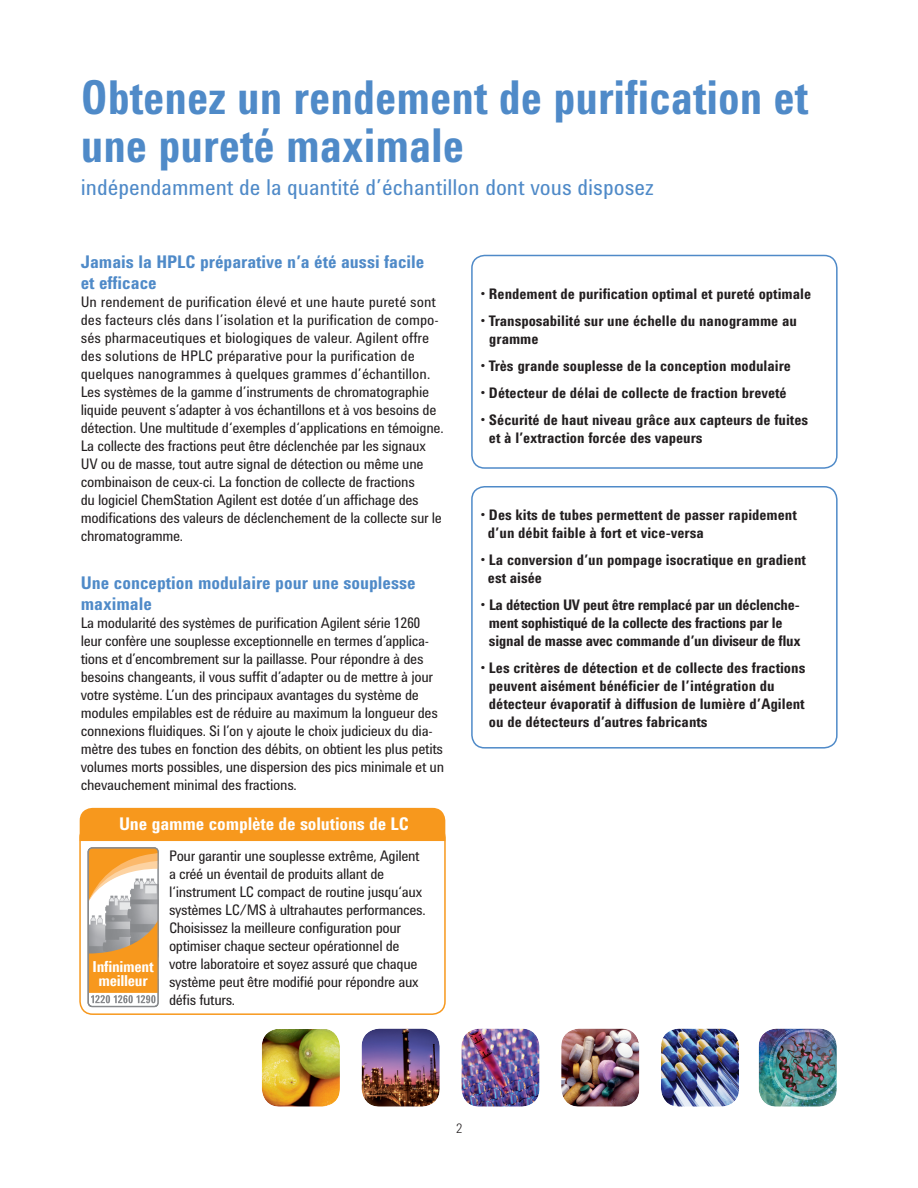
<style>
.page{position:relative;width:918px;height:1188px;background:#fff}
.page>*{position:absolute;margin:0;border:0;box-sizing:border-box;transform-origin:0 0}
.t1{font:700 48px/48px "Agilent Condensed CFF";color:#4f8ac8;scale:.94 1}
.t2{font:22.5px "Agilent Condensed CFF";color:#4f8ac8}
.t3{font:700 18px/21px "Agilent Condensed CFF";color:#4f8ac8}
.t4{font:700 18px "Agilent Condensed CFF";letter-spacing:-.005em;color:#fff}
.t5{font:700 15.45px/14.4px "Agilent Condensed TT";letter-spacing:-.02em;color:#fff;text-align:center}
.t6{font:15px/18px "Agilent Condensed CFF";letter-spacing:-.02em;color:#231f20}
.t7{font:700 15px/18px "Agilent Condensed CFF";color:#231f20}
.t8{font:700 15px/18px "Agilent Condensed CFF";letter-spacing:-.02em;color:#231f20}
.t9{font:300 13.5px "Agilent Condensed CFF";color:#231f20}
</style>
<div class="page">
<div style="left:471px;top:255px;width:367px;height:214px;border:2px solid #4f8ac8;border-radius:13px"></div>
<div style="left:471px;top:486px;width:367px;height:263px;border:2px solid #4f8ac8;border-radius:13px"></div>
<img style="left:262px;top:1029px;width:78px;height:78px;border-radius:18px">
<img style="left:561px;top:1029px;width:78px;height:78px;border-radius:18px">
<img style="left:362px;top:1029px;width:78px;height:78px;border-radius:18px">
<img style="left:661px;top:1029px;width:78px;height:78px;border-radius:18px">
<img style="left:759px;top:1029px;width:78px;height:78px;border-radius:18px">
<img style="left:461px;top:1029px;width:79px;height:78px;border-radius:18px">
<div style="left:79px;top:824px;width:367px;height:191px;border:2px solid #f7981d;border-radius:13px"></div>
<svg style="left:87px;top:847px;width:72px;height:160px;background:#d9b07c"></svg>
<svg style="left:151px;top:995px;width:5px;height:8px"></svg>
<div style="left:80px;top:808px;width:365px;height:33px;background:#f7981d"></div>
<h1 class="t1" style="left:81px;top:77px;width:775px">Obtenez un rendement de purification et une pureté maximale</h1>
<h2 class="t2" style="left:81px;top:179px;width:575px">indépendamment de la quantité d’échantillon dont vous disposez</h2>
<p class="t3" style="left:81px;top:252px;width:345px">Jamais la HPLC préparative n’a été aussi facile et efficace</p>
<p class="t6" style="left:81px;top:294px;width:364px">Un rendement de purification élevé et une haute pureté sont des facteurs clés dans l’isolation et la purification de compo&shy;sés pharmaceutiques et biologiques de valeur. Agilent offre des solutions de HPLC préparative pour la purification de quelques nanogrammes à quelques grammes d’échantillon.<br>Les systèmes de la gamme d’instruments de chromatographie liquide peuvent s’adapter à vos échantillons et à vos besoins de détection. Une multitude d‘exemples d‘applications en témoigne.<br>La collecte des fractions peut être déclenchée par les signaux UV ou de masse, tout autre signal de détection ou même une combinaison de ceux-ci. La fonction de collecte de fractions<br>du logiciel ChemStation Agilent est dotée d’un affichage des modifications des valeurs de déclenchement de la collecte sur le chromatogramme.</p>
<p class="t3" style="left:81px;top:573px;width:336px">Une conception modulaire pour une souplesse maximale</p>
<p class="t6" style="left:81px;top:615px;width:365px">La modularité des systèmes de purification Agilent série 1260 leur confère une souplesse exceptionnelle en termes d’applica&shy;tions et d’encombrement sur la paillasse. Pour répondre à des besoins changeants, il vous suffit d’adapter ou de mettre à jour votre système. L’un des principaux avantages du système de modules empilables est de réduire au maximum la longueur des connexions fluidiques. Si l’on y ajoute le choix judicieux du dia&shy;mètre des tubes en fonction des débits, on obtient les plus petits volumes morts possibles, une dispersion des pics minimale et un chevauchement minimal des fractions.</p>
<p class="t4" style="left:119px;top:817px;width:291px">Une gamme complète de solutions de LC</p>
<p class="t6" style="left:169px;top:848px;width:258px">Pour garantir une souplesse extrême, Agilent a créé un éventail de produits allant de l‘instrument LC compact de routine jusqu‘aux systèmes LC/MS à ultrahautes performances.<br>Choisissez la meilleure configuration pour optimiser chaque secteur opérationnel de votre laboratoire et soyez assuré que chaque système peut être modifié pour répondre aux défis futurs.</p>
<p class="t5" style="left:93px;top:958px;width:62px">Infiniment meilleur</p>
<p class="t7" style="left:480px;top:286px;width:332px">• Rendement de purification optimal et pureté optimale</p>
<p class="t7" style="left:489px;top:313px;width:309px;text-indent:-9px">• Transposabilité sur une échelle du nanogramme au gramme</p>
<p class="t7" style="left:480px;top:358px;width:312px">• Très grande souplesse de la conception modulaire</p>
<p class="t7" style="left:480px;top:385px;width:308px">• Détecteur de délai de collecte de fraction breveté</p>
<p class="t7" style="left:489px;top:412px;width:321px;text-indent:-9px">• Sécurité de haut niveau grâce aux capteurs de fuites et à l’extraction forcée des vapeurs</p>
<p class="t7" style="left:488px;top:507px;width:310px;text-indent:-8px">• Des kits de tubes permettent de passer rapidement d’un débit faible à fort et vice-versa</p>
<p class="t7" style="left:488px;top:552px;width:320px;text-indent:-8px">• La conversion d’un pompage isocratique en gradient est aisée</p>
<p class="t8" style="left:489px;top:597px;width:313px;text-indent:-9px">• La détection UV peut être remplacé par un déclenche&shy;ment sophistiqué de la collecte des fractions par le signal de masse avec commande d’un diviseur de flux</p>
<p class="t7" style="left:489px;top:660px;width:318px;text-indent:-9px">• Les critères de détection et de collecte des fractions peuvent aisément bénéficier de l’intégration du détecteur évaporatif à diffusion de lumière d’Agilent ou de détecteurs d’autres fabricants</p>
<p class="t9" style="left:456px;top:1123px;width:8px">2</p>
</div>
